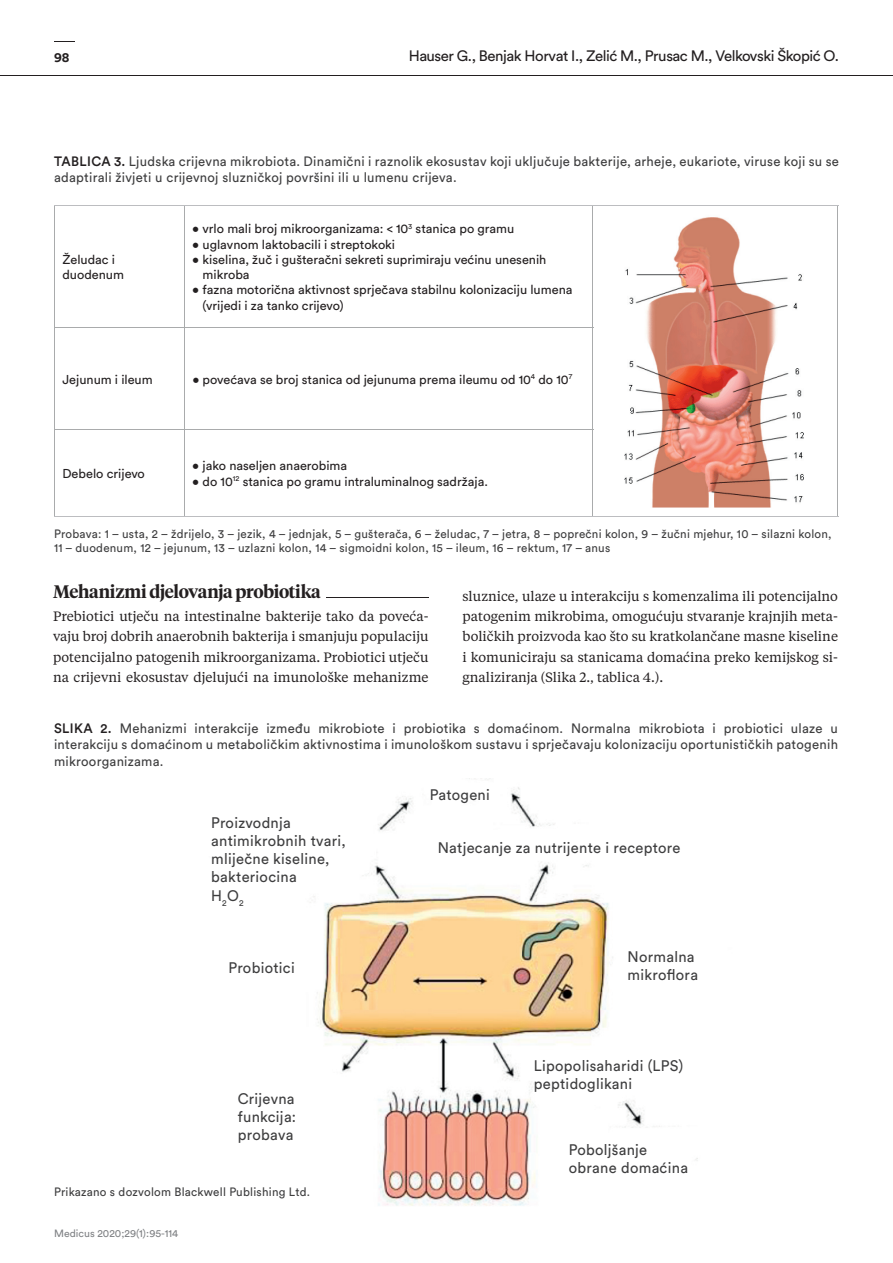
<style>
.page{position:relative;width:893px;height:1263px;background:#fff}
.page>*{position:absolute;margin:0;border:0;box-sizing:border-box;transform-origin:0 0}
.t1{font:600 18px "Tiempos Headline";letter-spacing:-.015em;color:#231f20}
.t2{font:15.15px/18.1px "Circular Pro";letter-spacing:.02em;color:#3e3e3f}
.t3{font:15px "Circular Pro";letter-spacing:-.03em;color:#231f20}
.t4{font:13.5px/20.2px "Tiempos Headline";color:#231f20;text-align:justify}
.t5{font:13.5px/16.2px "Circular Pro";letter-spacing:.02em;color:#3e3e3f}
.t6{font:700 13.5px "Circular Pro";color:#231f20}
.t7{font:12.75px/15.3px "Circular Pro";color:#231f20}
.t8{font:12px/14.4px "Circular Pro";letter-spacing:.02em;color:#3e3e3f}
.t9{font:10.5px "Circular Pro";color:#808285}
.s1{font-weight:500;color:#231f20}
</style>
<div class="page">
<hr style="left:0;top:75px;width:893px;height:1px;background:#231f20">
<svg style="left:54px;top:41px;width:20px;height:1px"></svg>
<hr style="left:54px;top:206px;width:1px;height:121px;background:#a9abac">
<hr style="left:184px;top:206px;width:1px;height:121px;background:#a9abac">
<hr style="left:592px;top:206px;width:1px;height:121px;background:#a9abac">
<hr style="left:837px;top:206px;width:1px;height:121px;background:#a9abac">
<hr style="left:54px;top:328px;width:1px;height:101px;background:#a9abac">
<hr style="left:184px;top:328px;width:1px;height:101px;background:#a9abac">
<hr style="left:592px;top:328px;width:1px;height:101px;background:#a9abac">
<hr style="left:837px;top:327px;width:1px;height:102px;background:#a9abac">
<hr style="left:54px;top:430px;width:1px;height:86px;background:#a9abac">
<hr style="left:184px;top:430px;width:1px;height:86px;background:#a9abac">
<hr style="left:592px;top:430px;width:1px;height:86px;background:#a9abac">
<hr style="left:837px;top:429px;width:1px;height:87px;background:#a9abac">
<hr style="left:54px;top:327px;width:539px;height:1px;background:#a9abac">
<hr style="left:54px;top:429px;width:539px;height:1px;background:#a9abac">
<hr style="left:54px;top:516px;width:784px;height:1px;background:#bcbdc0">
<hr style="left:54px;top:205px;width:784px;height:1px;background:#bcbdc0">
<img style="left:624px;top:217px;width:180px;height:291px">
<hr style="left:53px;top:597px;width:376px;height:1px;background:#231f20">
<hr style="left:53px;top:596px;width:272px;height:3px;background:#fff">
<img style="left:310px;top:787px;width:388px;height:419px">
<p class="t6" style="left:54px;top:52px;width:17px">98</p>
<p class="t3" style="left:409px;top:51px;width:432px">Hauser G., Benjak Horvat I., Zelić M., Prusac M., Velkovski Škopić O.</p>
<p class="t5" style="left:54px;top:154px;width:786px"><span class="s1">TABLICA 3.</span> Ljudska crijevna mikrobiota. Dinamični i raznolik ekosustav koji uključuje bakterije, arheje, eukariote, viruse koji su se adaptirali živjeti u crijevnoj sluzničkoj površini ili u lumenu crijeva.</p>
<p class="t7" style="left:62px;top:253px;width:63px">Želudac i duodenum</p>
<p class="t7" style="left:192px;top:222px;width:323px">• vrlo mali broj mikroorganizama: &lt; 10<sup>3</sup> stanica po gramu</p>
<p class="t7" style="left:192px;top:237px;width:204px">• uglavnom laktobacili i streptokoki</p>
<p class="t7" style="left:203px;top:253px;width:345px;text-indent:-10px">• kiselina, žuč i gušteračni sekreti suprimiraju većinu unesenih mikroba</p>
<p class="t7" style="left:203px;top:283px;width:371px;text-indent:-10px">• fazna motorična aktivnost sprječava stabilnu kolonizaciju lumena (vrijedi i za tanko crijevo)</p>
<p class="t7" style="left:62px;top:372px;width:92px">Jejunum i ileum</p>
<p class="t7" style="left:192px;top:372px;width:382px">• povećava se broj stanica od jejunuma prema ileumu od 10<sup>4</sup> do 10<sup>7</sup></p>
<p class="t7" style="left:62px;top:467px;width:84px">Debelo crijevo</p>
<p class="t7" style="left:192px;top:459px;width:156px">• jako naseljen anaerobima</p>
<p class="t7" style="left:192px;top:474px;width:297px">• do 10<sup>12</sup> stanica po gramu intraluminalnog sadržaja.</p>
<p class="t8" style="left:54px;top:527px;width:779px">Probava: 1 – usta, 2 – ždrijelo, 3 – jezik, 4 – jednjak, 5 – gušterača, 6 – želudac, 7 – jetra, 8 – poprečni kolon, 9 – žučni mjehur, 10 – silazni kolon,<br>11 – duodenum, 12 – jejunum, 13 – uzlazni kolon, 14 – sigmoidni kolon, 15 – ileum, 16 – rektum, 17 – anus</p>
<h1 class="t1" style="left:53px;top:584px;width:269px">Mehanizmi djelovanja probiotika</h1>
<p class="t4" style="left:53px;top:607px;width:377px">Prebiotici utječu na intestinalne bakterije tako da poveća&shy;vaju broj dobrih anaerobnih bakterija i smanjuju populaciju potencijalno patogenih mikroorganizama. Probiotici utječu na crijevni ekosustav djelujući na imunološke mehanizme</p>
<p class="t4" style="left:463px;top:587px;width:377px">sluznice, ulaze u interakciju s komenzalima ili potencijalno patogenim mikrobima, omogućuju stvaranje krajnjih meta&shy;boličkih proizvoda kao što su kratkolančane masne kiseline i komuniciraju sa stanicama domaćina preko kemijskog si&shy;gnaliziranja (Slika 2., tablica 4.).</p>
<p class="t5" style="left:54px;top:721px;width:785px;text-align:justify"><span class="s1">SLIKA 2.</span> Mehanizmi interakcije između mikrobiote i probiotika s domaćinom. Normalna mikrobiota i probiotici ulaze u interakciju s domaćinom u metaboličkim aktivnostima i imunološkom sustavu i sprječavaju kolonizaciju oportunističkih patogenih mikroorganizama.</p>
<p class="t2" style="left:430px;top:787px;width:62px">Patogeni</p>
<p class="t2" style="left:211px;top:815px;width:136px">Proizvodnja antimikrobnih tvari, mliječne kiseline, bakteriocina<br>H<sub>2</sub>O<sub>2</sub></p>
<p class="t2" style="left:229px;top:959px;width:68px">Probiotici</p>
<p class="t2" style="left:238px;top:1090px;width:60px;text-align:justify">Crijevna funkcija: probava</p>
<p class="t8" style="left:54px;top:1185px;width:257px">Prikazano s dozvolom Blackwell Publishing Ltd.</p>
<p class="t9" style="left:54px;top:1230px;width:126px">Medicus 2020;29(1):95-114</p>
<p class="t2" style="left:438px;top:839px;width:244px">Natjecanje za nutrijente i receptore</p>
<p class="t2" style="left:627px;top:948px;width:72px">Normalna mikroflora</p>
<p class="t2" style="left:534px;top:1058px;width:151px">Lipopolisaharidi (LPS) peptidoglikani</p>
<p class="t2" style="left:569px;top:1142px;width:121px">Poboljšanje obrane domaćina</p>
</div>
